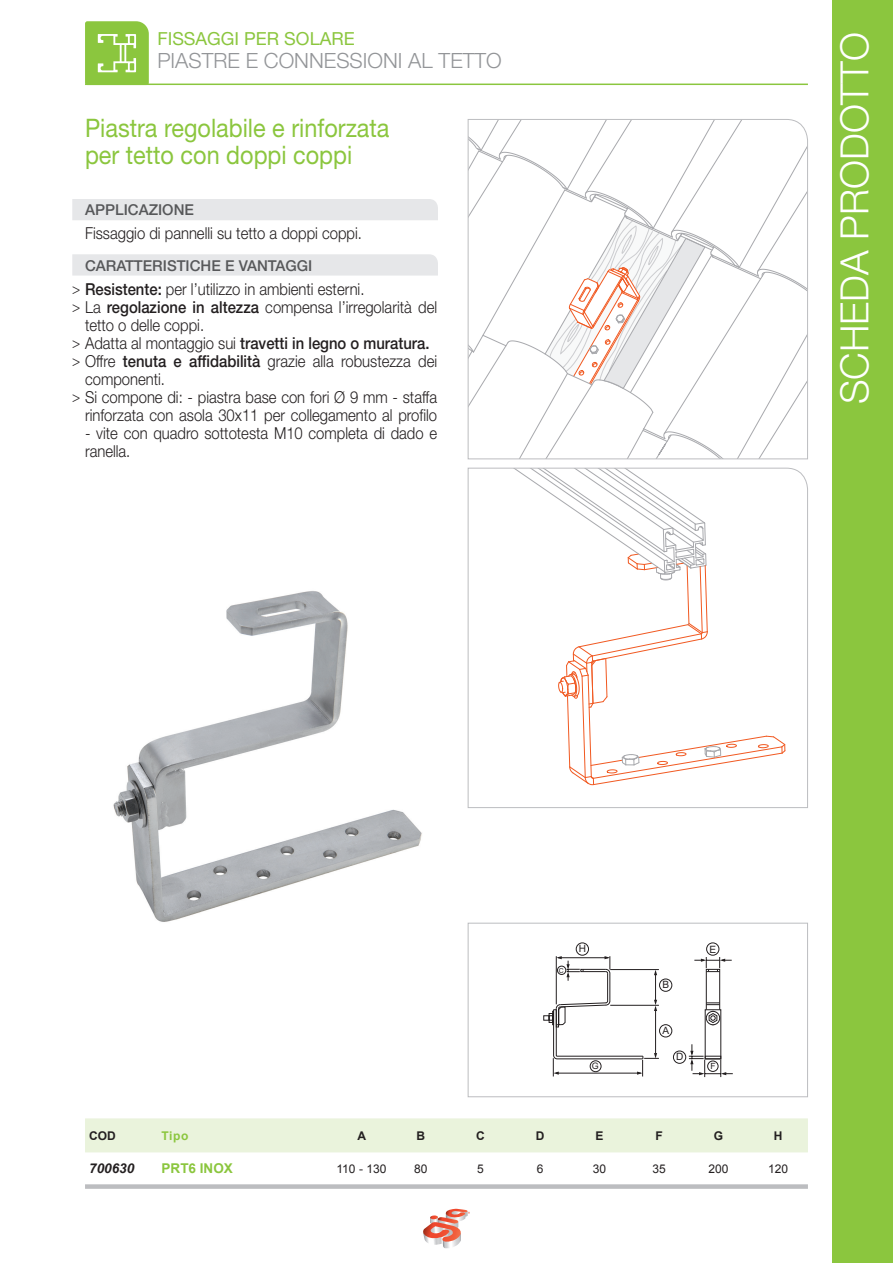
<style>
.page{position:relative;width:893px;height:1263px;background:#fff}
.page>*{position:absolute;margin:0;border:0;box-sizing:border-box;transform-origin:0 0}
.t1{font:300 39px "Helvetica Neue LT Std";color:#fff}
.t2{font:25.5px "Helvetica Neue LT Std";color:#8bc63e;scale:.92 1}
.t3{font:300 21px "Helvetica Neue LT Std";color:#939598}
.t4{font:18px "Helvetica Neue LT Std";color:#8bc63e}
.Stile_di_paragrafo_1{font:300 16.5px/18px "Helvetica Neue LT Std";color:#231f20;scale:.9 1}
.Stile_di_paragrafo_1-2{font:500 16.5px "Helvetica Neue LT Std";color:#231f20;scale:.9 1}
.t5{font:500 15px "Helvetica Neue LT Std";color:#57585a}
.t6{font:700 13.5px "Arial";color:#8bc63e}
.t7{font:italic 700 13.5px "Arial";color:#231f20}
.t8{font:12px "Arial";color:#231f20}
.t9{font:700 12px "Arial";color:#231f20}
.t10{font:700 12px "Arial";color:#8bc63e}
.t11{font:10.05px "M Arial";color:#231f20}
.t12{font:9px "M Arial";color:#231f20}
.t13{font:8.55px "M Arial";color:#231f20}
.t14{font:6.9px "M Arial";color:#231f20}
.s1{font-size:15px}
.s2{font-weight:500}
.s3{font-weight:300;font-size:15px}
.s4{font-weight:300}
</style>
<div class="page">
<hr style="left:85px;top:84px;width:723px;height:1px;background:#8bc63e">
<svg style="left:423px;top:1209px;width:47px;height:39px"></svg>
<svg style="left:85px;top:21px;width:64px;height:63px;background:#9c5"></svg>
<hr style="left:892px;top:0;width:1px;height:1263px;background:#8bc63e">
<div style="left:832px;top:0;width:60px;height:1263px;background:#8bc63e"></div>
<img style="left:113px;top:591px;width:309px;height:331px">
<div style="left:72px;top:199px;width:366px;height:21px;background:#e6e7e9"></div>
<div style="left:72px;top:254px;width:366px;height:22px;background:#e6e7e9"></div>
<svg style="left:467px;top:119px;width:341px;height:341px"></svg>
<svg style="left:467px;top:467px;width:341px;height:341px"></svg>
<div style="left:706px;top:969px;width:14px;height:41px;border:1px solid #231f20"></div>
<svg style="left:706px;top:1002px;width:14px;height:24px"></svg>
<svg style="left:694px;top:957px;width:38px;height:15px"></svg>
<svg style="left:543px;top:956px;width:116px;height:120px"></svg>
<svg style="left:689px;top:1044px;width:44px;height:33px"></svg>
<div style="left:576px;top:943px;width:13px;height:12px;border:1px solid #231f20;border-radius:50%"></div>
<div style="left:706px;top:943px;width:13px;height:12px;border:1px solid #231f20;border-radius:50%"></div>
<div style="left:557px;top:966px;width:9px;height:9px;border:1px solid #231f20;border-radius:50%"></div>
<div style="left:659px;top:979px;width:13px;height:12px;border:1px solid #231f20;border-radius:50%"></div>
<div style="left:659px;top:1024px;width:13px;height:13px;border:1px solid #231f20;border-radius:50%"></div>
<div style="left:673px;top:1051px;width:13px;height:12px;border:1px solid #231f20;border-radius:50%"></div>
<div style="left:590px;top:1060px;width:11px;height:12px;border:1px solid #231f20;border-radius:50%"></div>
<div style="left:707px;top:1061px;width:11px;height:11px;border:1px solid #231f20;border-radius:50%"></div>
<hr style="left:655px;top:1010px;width:1px;height:43px;background:#231f20">
<div style="left:468px;top:923px;width:340px;height:174px;border:1px solid #bcbdc0"></div>
<div style="left:85px;top:1118px;width:723px;height:34px;background:#eaf3dc"></div>
<svg style="left:85px;top:1184px;width:723px;height:5px;background:#c2c3c6"></svg>
<p class="t4" style="left:157px;top:28px;width:199px">FISSAGGI PER SOLARE</p>
<h1 class="t1" style="left:831px;top:404px;width:374px;rotate:-90deg">SCHEDA PRODOTTO</h1>
<p class="t3" style="left:157px;top:48px;width:346px">PIASTRE E CONNESSIONI AL TETTO</p>
<p class="t2" style="left:85px;top:113px;width:332px">Piastra regolabile e rinforzata</p>
<p class="t2" style="left:85px;top:140px;width:292px">per tetto con doppi coppi</p>
<p class="t5" style="left:85px;top:201px;width:110px">APPLICAZIONE</p>
<p class="Stile_di_paragrafo_1" style="left:85px;top:224px;width:309px">Fissaggio di pannelli su tetto a doppi coppi.</p>
<p class="t5" style="left:85px;top:256px;width:229px">CARATTERISTICHE E VANTAGGI</p>
<p class="Stile_di_paragrafo_1" style="left:72px;top:279px;width:326px"><span class="s1">&gt;</span> <span class="s2">Resistente:</span> per l’utilizzo in ambienti esterni.</p>
<p class="Stile_di_paragrafo_1" style="left:85px;top:297px;width:393px;text-indent:-13px"><span class="s1">&gt;</span> La <span class="s2">regolazione in altezza</span> compensa l’irregolarità del tetto o delle coppi.</p>
<p class="Stile_di_paragrafo_1-2" style="left:72px;top:333px;width:398px"><span class="s3">&gt;</span> <span class="s4">Adatta al montaggio sui</span> travetti in legno o muratura.</p>
<p class="Stile_di_paragrafo_1" style="left:85px;top:351px;width:393px;text-indent:-13px"><span class="s1">&gt;</span> Offre <span class="s2">tenuta e affidabilità</span> grazie alla robustezza dei componenti.</p>
<p class="Stile_di_paragrafo_1" style="left:72px;top:387px;width:407px;text-align:right"><span class="s1">&gt;</span> Si compone di: - piastra base con fori Ø 9 mm - staffa rinforzata con asola 30x11 per collegamento al profilo</p>
<p class="Stile_di_paragrafo_1" style="left:85px;top:423px;width:393px">- vite con quadro sottotesta M10 completa di dado e ranella.</p>
<p class="t14" style="left:559px;top:966px;width:6px">C</p>
<p class="t11" style="left:579px;top:943px;width:9px">H</p>
<p class="t12" style="left:592px;top:1061px;width:8px">G</p>
<p class="t11" style="left:663px;top:979px;width:8px">B</p>
<p class="t11" style="left:662px;top:1025px;width:8px">A</p>
<p class="t11" style="left:676px;top:1051px;width:9px">D</p>
<p class="t11" style="left:710px;top:943px;width:8px">E</p>
<p class="t13" style="left:710px;top:1061px;width:7px">F</p>
<p class="t9" style="left:89px;top:1128px;width:28px">COD</p>
<p class="t10" style="left:162px;top:1128px;width:28px">Tipo</p>
<p class="t9" style="left:357px;top:1128px;width:10px">A</p>
<p class="t9" style="left:417px;top:1128px;width:10px">B</p>
<p class="t9" style="left:476px;top:1128px;width:10px">C</p>
<p class="t9" style="left:536px;top:1128px;width:10px">D</p>
<p class="t9" style="left:596px;top:1128px;width:10px">E</p>
<p class="t9" style="left:655px;top:1128px;width:9px">F</p>
<p class="t9" style="left:714px;top:1128px;width:11px">G</p>
<p class="t9" style="left:774px;top:1128px;width:10px">H</p>
<p class="t7" style="left:89px;top:1160px;width:47px">700630</p>
<p class="t6" style="left:162px;top:1160px;width:73px">PRT6 INOX</p>
<p class="t8" style="left:337px;top:1161px;width:51px">110 - 130</p>
<p class="t8" style="left:414px;top:1161px;width:15px">80</p>
<p class="t8" style="left:477px;top:1161px;width:8px">5</p>
<p class="t8" style="left:537px;top:1161px;width:8px">6</p>
<p class="t8" style="left:593px;top:1161px;width:15px">30</p>
<p class="t8" style="left:652px;top:1161px;width:15px">35</p>
<p class="t8" style="left:709px;top:1161px;width:22px">200</p>
<p class="t8" style="left:768px;top:1161px;width:22px">120</p>
</div>
